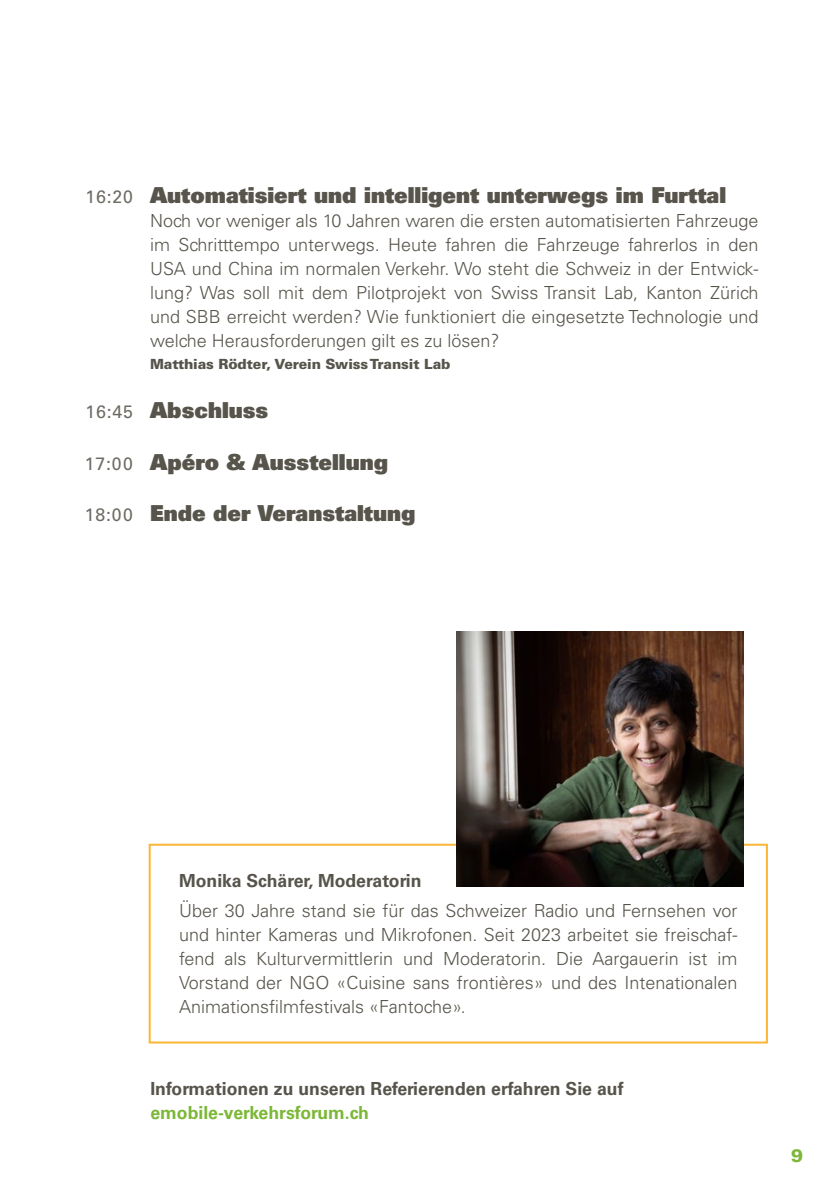
<style>
.page{position:relative;width:840px;height:1191px;background:#fff}
.page>*{position:absolute;margin:0;border:0;box-sizing:border-box;transform-origin:0 0}
.t1{font:22px "Univers LT Std X Black";color:#57544b}
.t2{font:300 18px/24px "Univers LT Std";color:#57544b;text-align:justify}
.t3{font:700 18px "Univers LT Std";color:#57544b}
.t4{font:700 18px "Univers LT Std";color:#7cb737}
.t5{font:900 18px "Univers LT Std";color:#7cb737}
.t6{font:900 14px "Univers LT Std";letter-spacing:-.01em;color:#57544b}
.s1{font-family:"Univers LT Std";font-size:18px;color:#6d6a63}
</style>
<div class="page">
<div style="left:149px;top:843px;width:618px;height:200px;border:2px solid #fab636"></div>
<img style="left:456px;top:631px;width:287px;height:255px">
<p class="t1" style="left:86px;top:181px;width:641px"><span class="s1">16:20</span> Automatisiert und intelligent unterwegs im Furttal</p>
<p class="t2" style="left:150px;top:209px;width:609px">Noch vor weniger als 10 Jahren waren die ersten automatisierten Fahrzeuge im Schritttempo unterwegs. Heute fahren die Fahrzeuge fahrerlos in den USA und China im normalen Verkehr. Wo steht die Schweiz in der Entwick&shy;lung? Was soll mit dem Pilotprojekt von Swiss Transit Lab, Kanton Zürich und SBB erreicht werden? Wie funktioniert die eingesetzte Technologie und welche Herausforderungen gilt es zu lösen?</p>
<p class="t6" style="left:150px;top:355px;width:302px">Matthias Rödter, Verein Swiss Transit Lab</p>
<p class="t1" style="left:86px;top:396px;width:184px"><span class="s1">16:45</span> Abschluss</p>
<p class="t1" style="left:85px;top:447px;width:304px"><span class="s1">17:00</span> Apéro &amp; Ausstellung</p>
<p class="t1" style="left:85px;top:498px;width:332px"><span class="s1">18:00</span> Ende der Veranstaltung</p>
<p class="t3" style="left:179px;top:870px;width:244px">Monika Schärer, Moderatorin</p>
<p class="t2" style="left:179px;top:898px;width:559px">Über 30 Jahre stand sie für das Schweizer Radio und Fernsehen vor und hinter Kameras und Mikrofonen. Seit 2023 arbeitet sie freischaf&shy;fend als Kulturvermittlerin und Moderatorin. Die Aargauerin ist im Vorstand der NGO «Cuisine sans frontières» und des Intenationalen Animationsfilmfestivals «Fantoche».</p>
<p class="t3" style="left:150px;top:1078px;width:474px">Informationen zu unseren Referierenden erfahren Sie auf</p>
<p class="t4" style="left:150px;top:1102px;width:220px">emobile-verkehrsforum.ch</p>
<p class="t5" style="left:790px;top:1143px;width:14px">9</p>
</div>
